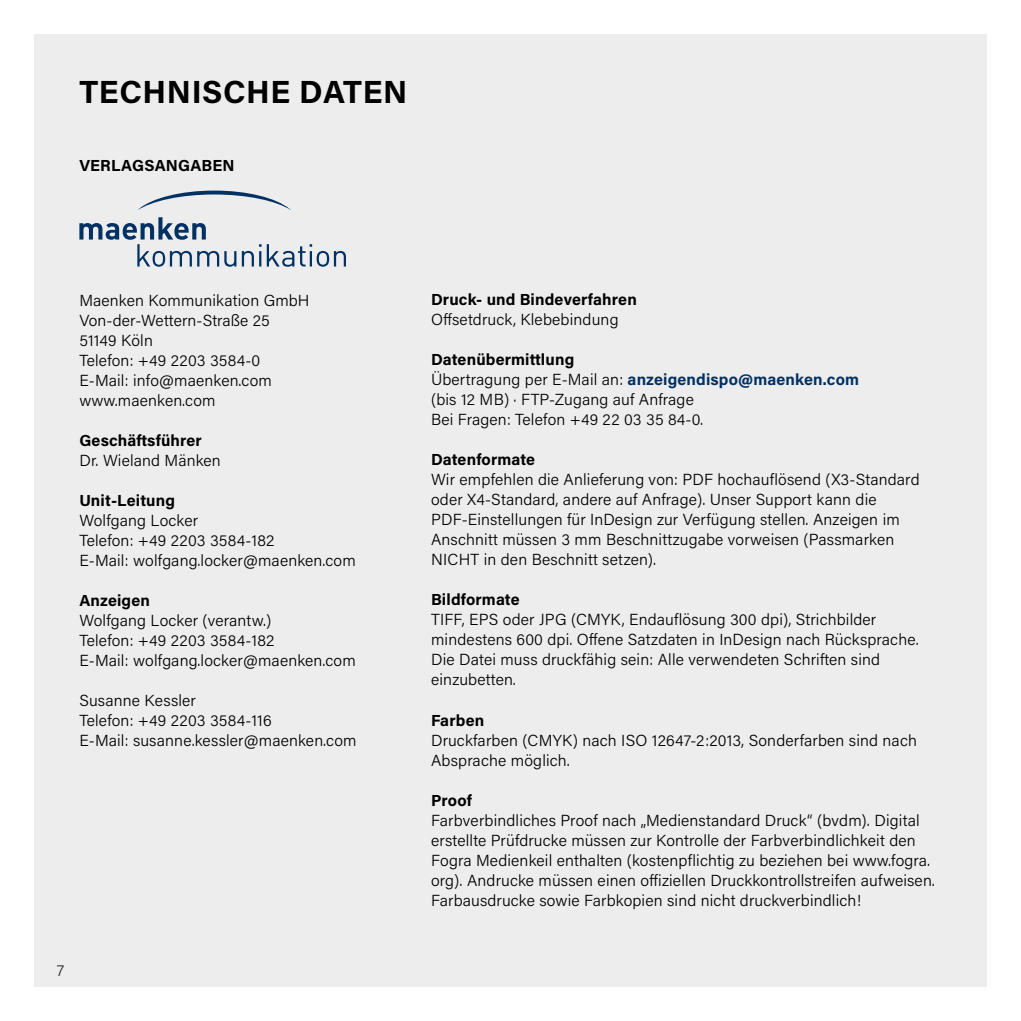
<style>
.page{position:relative;width:1021px;height:1021px;background:#fff}
.page>*{position:absolute;margin:0;border:0;box-sizing:border-box;transform-origin:0 0}
.t1{font:700 32px "Acumin Pro";letter-spacing:.015em;color:#000}
.t2{font:300 16px/20px "Acumin Pro";letter-spacing:.01em;color:#000}
.t3{font:700 16px "Acumin Pro";letter-spacing:.01em;color:#000}
.t4{font:200 16px "Acumin Pro";color:#000}
.s1{font-weight:700}
.s2{font-weight:700;color:#003164}
</style>
<div class="page">
<div style="left:34px;top:34px;width:952px;height:952px;background:#ededed"></div>
<svg style="left:138px;top:190px;width:153px;height:20px"></svg>
<svg style="left:79px;top:217px;width:267px;height:50px"></svg>
<h1 class="t1" style="left:79px;top:69px;width:329px">TECHNISCHE DATEN</h1>
<p class="t3" style="left:79px;top:154px;width:157px">VERLAGSANGABEN</p>
<p class="t2" style="left:79px;top:289px;width:232px">Maenken Kommunikation GmbH<br>Von-der-Wettern-Straße 25<br>51149 Köln<br>Telefon: +49 2203 3584-0<br>E-Mail: info@maenken.com www.maenken.com</p>
<p class="t3" style="left:79px;top:429px;width:124px">Geschäftsführer</p>
<p class="t2" style="left:79px;top:449px;width:143px">Dr. Wieland Mänken</p>
<p class="t3" style="left:79px;top:489px;width:97px">Unit-Leitung</p>
<p class="t2" style="left:79px;top:509px;width:278px">Wolfgang Locker<br>Telefon: +49 2203 3584-182<br>E-Mail: wolfgang.locker@maenken.com</p>
<p class="t3" style="left:79px;top:589px;width:72px">Anzeigen</p>
<p class="t2" style="left:79px;top:609px;width:278px">Wolfgang Locker (verantw.)<br>Telefon: +49 2203 3584-182<br>E-Mail: wolfgang.locker@maenken.com</p>
<p class="t2" style="left:79px;top:689px;width:279px">Susanne Kessler<br>Telefon: +49 2203 3584-116<br>E-Mail: susanne.kessler@maenken.com</p>
<p class="t4" style="left:57px;top:959px;width:9px">7</p>
<p class="t3" style="left:431px;top:288px;width:207px">Druck- und Bindeverfahren</p>
<p class="t2" style="left:431px;top:309px;width:189px">Offsetdruck, Klebebindung</p>
<p class="t2" style="left:431px;top:349px;width:429px"><span class="s1">Datenübermittlung<br></span>Übertragung per E-Mail an: <span class="s2">anzeigendispo@maenken.com </span>(bis 12 MB) · FTP-Zugang auf Anfrage<br>Bei Fragen: Telefon +49 22 03 35 84-0.</p>
<p class="t3" style="left:431px;top:448px;width:105px">Datenformate</p>
<p class="t2" style="left:431px;top:469px;width:490px">Wir empfehlen die Anlieferung von: PDF hochauflösend (X3-Standard oder X4-Standard, andere auf Anfrage). Unser Support kann die PDF-Einstellungen für InDesign zur Verfügung stellen. Anzeigen im Anschnitt müssen 3 mm Beschnittzugabe vorweisen (Passmarken NICHT in den Beschnitt setzen).</p>
<p class="t3" style="left:431px;top:588px;width:90px">Bildformate</p>
<p class="t2" style="left:431px;top:609px;width:489px">TIFF, EPS oder JPG (CMYK, Endauflösung 300 dpi), Strichbilder mindestens 600 dpi. Offene Satzdaten in InDesign nach Rücksprache.<br>Die Datei muss druckfähig sein: Alle verwendeten Schriften sind einzubetten.</p>
<p class="t3" style="left:431px;top:708px;width:55px">Farben</p>
<p class="t2" style="left:431px;top:729px;width:487px">Druckfarben (CMYK) nach ISO 12647-2:2013, Sonderfarben sind nach<br>Absprache möglich.</p>
<p class="t3" style="left:431px;top:788px;width:42px">Proof</p>
<p class="t2" style="left:431px;top:809px;width:505px">Farbverbindliches Proof nach „Medienstandard Druck“ (bvdm). Digital erstellte Prüfdrucke müssen zur Kontrolle der Farbverbindlichkeit den Fogra Medienkeil enthalten (kostenpflichtig zu beziehen bei www.fogra. org). Andrucke müssen einen offiziellen Druckkontrollstreifen aufweisen.<br>Farbausdrucke sowie Farbkopien sind nicht druckverbindlich!</p>
</div>
